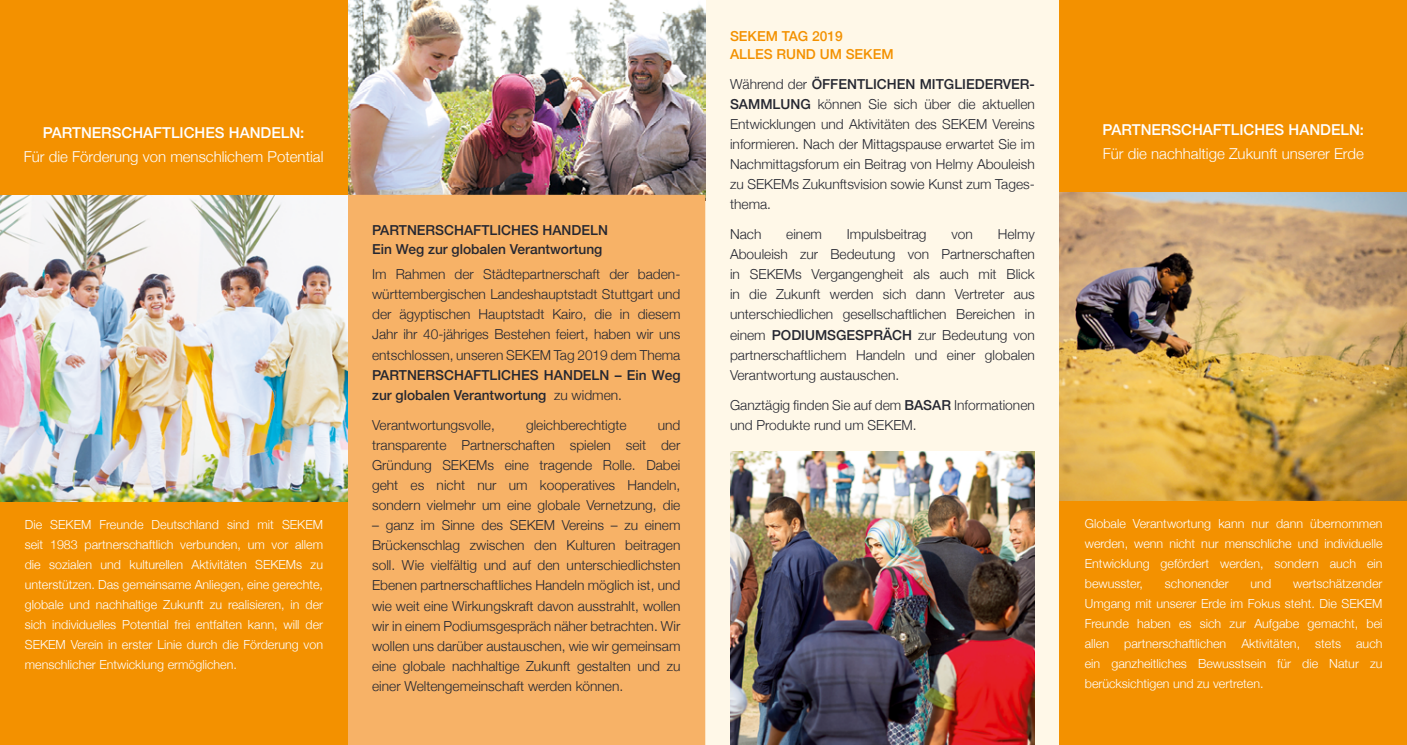
<style>
.page{position:relative;width:1407px;height:745px;background:#fff}
.page>*{position:absolute;margin:0;border:0;box-sizing:border-box;transform-origin:0 0}
.t1{font:300 15px "Helvetica Neue";color:#fff}
.t2{font:500 15px "Helvetica Neue";color:#fff}
.t3{font:300 13.75px/20px "Helvetica Neue";color:#252731;text-align:justify}
.t4{font:500 13.75px/20px "Helvetica Neue";color:#252731}
.t5{font:500 13.75px/18.4px "Helvetica Neue";color:#f39100}
.t6{font:300 12.5px/20px "Helvetica Neue";color:#fff;text-align:justify}
.s1{font-weight:500}
.s2{font-weight:300}
</style>
<div class="page">
<div style="left:0;top:0;width:1407px;height:744px;background:#fff8e8"></div>
<img style="left:347px;top:0;width:358px;height:195px">
<div style="left:347px;top:195px;width:358px;height:549px;background:#f7b267"></div>
<img style="left:730px;top:451px;width:305px;height:293px">
<div style="left:0;top:0;width:347px;height:744px;background:#f39100"></div>
<div style="left:1059px;top:0;width:348px;height:744px;background:#f39100"></div>
<img style="left:1059px;top:192px;width:348px;height:308px">
<img style="left:0;top:195px;width:347px;height:305px">
<p class="t5" style="left:730px;top:26px;width:165px">SEKEM TAG 2019<br>ALLES RUND UM SEKEM</p>
<p class="t3" style="left:730px;top:73px;width:306px">Während der <span class="s1">ÖFFENTLICHEN MITGLIEDERVER-SAMM LUNG</span> können Sie sich über die aktuellen Entwicklungen und Aktivitäten des SEKEM Vereins informieren. Nach der Mittagspause erwartet Sie im Nachmittagsforum ein Beitrag von Helmy Abouleish zu SEKEMs Zukunftsvision sowie Kunst zum Tages&shy;thema.</p>
<p class="t3" style="left:730px;top:223px;width:33px">Nach</p>
<p class="t3" style="left:786px;top:223px;width:37px">einem</p>
<p class="t3" style="left:847px;top:223px;width:81px">Impulsbeitrag</p>
<p class="t3" style="left:951px;top:223px;width:23px">von</p>
<p class="t2" style="left:1102px;top:118px;width:263px">PARTNERSCHAFTLICHES HANDELN:</p>
<p class="t1" style="left:1103px;top:141px;width:262px">Für die nachhaltige Zukunft unserer Erde</p>
<p class="t2" style="left:43px;top:121px;width:263px">PARTNERSCHAFTLICHES HANDELN:</p>
<p class="t1" style="left:24px;top:144px;width:301px">Für die Förderung von menschlichem Potential</p>
<p class="t4" style="left:372px;top:220px;width:237px;line-height:18.4px">PARTNERSCHAFTLICHES HANDELN<br>EIN WEG ZUR GLOBALEN VERANTWORTUNG</p>
<p class="t3" style="left:730px;top:223px;width:306px;text-indent:268px">Helmy Abouleish zur Bedeutung von Partnerschaften in SEKEMs Vergangengheit als auch mit Blick in die Zukunft werden sich dann Vertreter aus unterschiedlichen gesellschaftlichen Bereichen in einem <span class="s1">PODIUMSGESPRÄCH</span> zur Bedeutung von partnerschaftlichem Handeln und einer globalen Verantwortung austauschen.</p>
<p class="t3" style="left:730px;top:394px;width:306px">Ganztägig finden Sie auf dem <span class="s1">BASAR</span> Informationen und Produkte rund um SEKEM.</p>
<p class="t3" style="left:372px;top:263px;width:310px">Im Rahmen der Städtepartnerschaft der baden&shy;württembergischen Landeshauptstadt Stuttgart und der ägyptischen Hauptstadt Kairo, die in diesem Jahr ihr 40-jähriges Bestehen feiert, haben wir uns entschlossen, unseren SEKEM Tag 2019 dem Thema</p>
<p class="t4" style="left:372px;top:363px;width:310px">PARTNERSCHAFTLICHES HANDELN – EIN WEG<br>ZUR GLOBALEN VERANTWORTUNG <span class="s2">zu widmen.</span></p>
<p class="t3" style="left:372px;top:414px;width:124px">Verantwortungsvolle,</p>
<p class="t3" style="left:526px;top:414px;width:102px">gleichberechtigte</p>
<p class="t3" style="left:372px;top:414px;width:310px;text-indent:286px">und transparente Partnerschaften spielen seit der Gründung SEKEMs eine tragende Rolle. Dabei geht es nicht nur um kooperatives Handeln, sondern vielmehr um eine globale Vernetzung, die</p>
<p class="t3" style="left:372px;top:514px;width:310px">– ganz im Sinne des SEKEM Vereins – zu einem Brückenschlag zwischen den Kulturen beitragen soll. Wie vielfältig und auf den unterschiedlichsten Ebenen partnerschaftliches Handeln möglich ist, und wie weit eine Wirkungskraft davon ausstrahlt, wollen wir in einem Podiumsgespräch näher betrachten. Wir wollen uns darüber austauschen, wie wir gemeinsam eine globale nachhaltige Zukunft gestalten und zu einer Weltengemeinschaft werden können.</p>
<p class="t6" style="left:25px;top:513px;width:300px">Die SEKEM Freunde Deutschland sind mit SEKEM seit 1983 partnerschaftlich verbunden, um vor allem die sozialen und kulturellen Aktivitäten SEKEMs zu unterstützen. Das gemeinsame Anliegen, eine gerechte, globale und nachhaltige Zukunft zu realisieren, in der sich individuelles Potential frei entfalten kann, will der SEKEM Verein in erster Linie durch die Förderung von menschlicher Entwicklung ermöglichen.</p>
<p class="t6" style="left:1085px;top:512px;width:299px">Globale Verantwortung kann nur dann übernommen werden, wenn nicht nur menschliche und individuelle Entwicklung gefördert werden, sondern auch ein bewusster,</p>
<p class="t6" style="left:1085px;top:572px;width:299px;text-indent:208px">wertschätzender Umgang mit unserer Erde im Fokus steht. Die SEKEM Freunde haben es sich zur Aufgabe gemacht, bei allen partnerschaftlichen Aktivitäten, stets auch ein ganzheitliches Bewusstsein für die Natur zu berücksichtigen und zu vertreten.</p>
<p class="t6" style="left:1165px;top:572px;width:65px">schonender</p>
<p class="t6" style="left:1250px;top:572px;width:22px">und</p>
</div>
